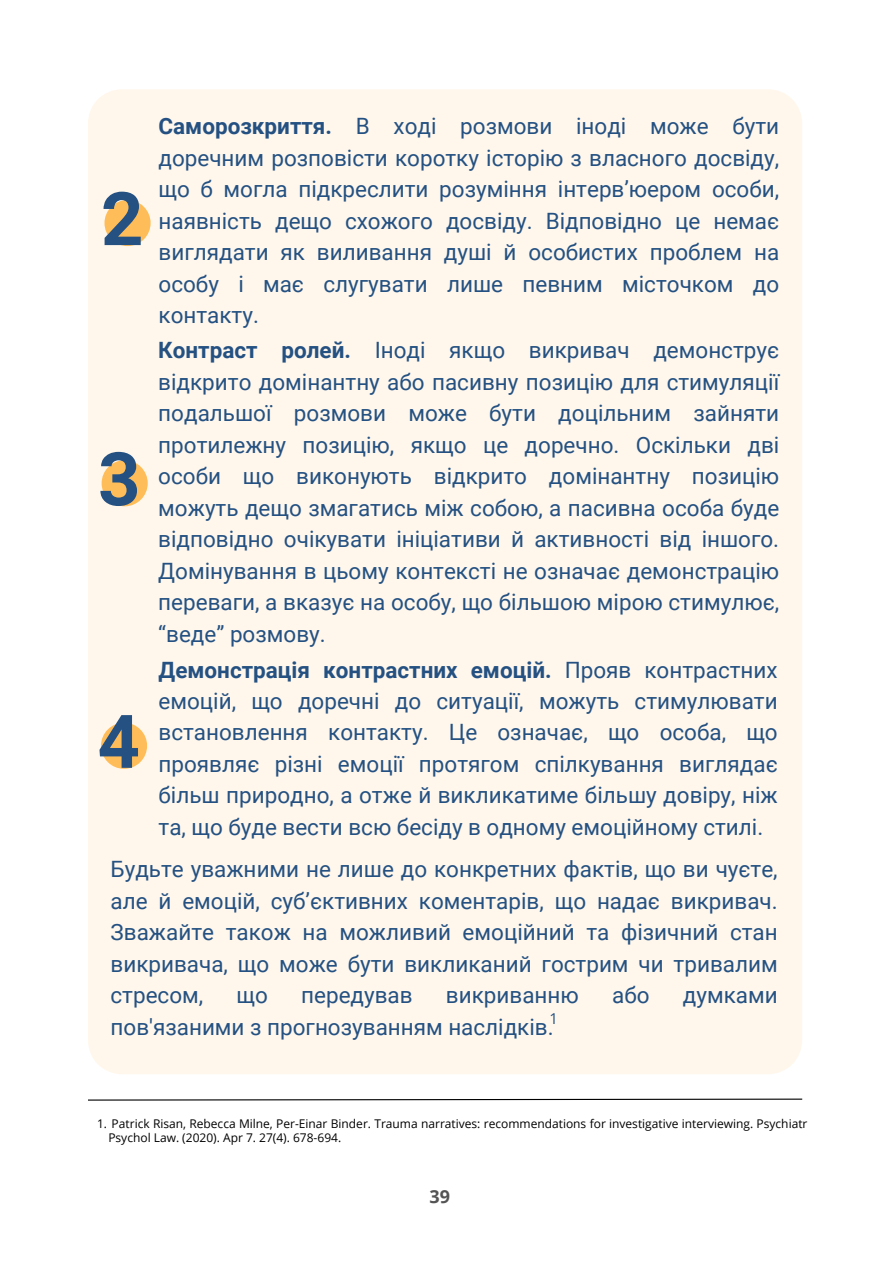
<style>
.page{position:relative;width:893px;height:1264px;background:#fff}
.page>*{position:absolute;margin:0;border:0;box-sizing:border-box;transform-origin:0 0}
.t1{font:700 74.1px "Roboto";color:#245182}
.t2{font:22.5px/31.5px "Roboto";color:#245182;text-align:justify}
.t3{font:700 18px "Open Sans";color:#545454}
.t4{font:15px "Open Sans";color:#245182}
.t5{font:12px/14px "Open Sans";color:#000}
.s1{font-weight:700}
</style>
<div class="page">
<div style="left:88px;top:89px;width:714px;height:985px;background:#fff7ec"></div>
<div style="left:104px;top:200px;width:47px;height:46px;background:#ffbd59;border-radius:50%"></div>
<div style="left:102px;top:460px;width:46px;height:46px;background:#ffbd59;border-radius:50%"></div>
<div style="left:101px;top:722px;width:46px;height:46px;background:#ffbd59;border-radius:50%"></div>
<svg style="left:88px;top:1098px;width:715px;height:3px"></svg>
<p class="t1" style="left:101px;top:176px;width:44px">2</p>
<p class="t1" style="left:98px;top:436px;width:44px">3</p>
<p class="t1" style="left:97px;top:699px;width:44px">4</p>
<p class="t2" style="left:158px;top:111px;width:622px"><span class="s1">Саморозкриття.</span> В ході розмови іноді може бути доречним розповісти коротку історію з власного досвіду, що б могла підкреслити розуміння інтерв’юером особи, наявність дещо схожого досвіду. Відповідно це немає виглядати як виливання душі й особистих проблем на особу і має слугувати лише певним місточком до контакту.</p>
<p class="t2" style="left:158px;top:335px;width:622px"><span class="s1">Контраст ролей.</span> Іноді якщо викривач демонструє відкрито домінантну або пасивну позицію для стимуляції подальшої розмови може бути доцільним зайняти протилежну позицію, якщо це доречно. Оскільки дві особи що виконують відкрито домінантну позицію можуть дещо змагатись між собою, а пасивна особа буде відповідно очікувати ініціативи й активності від іншого.<br>Домінування в цьому контексті не означає демонстрацію переваги, а вказує на особу, що більшою мірою стимулює, “веде” розмову.</p>
<p class="t2" style="left:158px;top:654px;width:620px"><span class="s1">Демонстрація контрастних емоцій.</span> Прояв контрастних емоцій, що доречні до ситуації, можуть стимулювати встановлення контакту. Це означає, що особа, що проявляє різні емоції протягом спілкування виглядає більш природно, а отже й викликатиме більшу довіру, ніж та, що буде вести всю бесіду в одному емоційному стилі.</p>
<p class="t2" style="left:110px;top:853px;width:668px">Будьте уважними не лише до конкретних фактів, що ви чуєте, але й емоцій, суб’єктивних коментарів, що надає викривач.<br>Зважайте також на можливий емоційний та фізичний стан викривача, що може бути викликаний гострим чи тривалим стресом,</p>
<p class="t2" style="left:236px;top:979px;width:33px">що</p>
<p class="t2" style="left:301px;top:979px;width:113px">передував</p>
<p class="t2" style="left:446px;top:979px;width:134px">викриванню</p>
<p class="t2" style="left:612px;top:979px;width:39px">або</p>
<p class="t2" style="left:682px;top:979px;width:96px">думками</p>
<p class="t2" style="left:110px;top:1011px;width:444px">пов'язаними з прогнозуванням наслідків.</p>
<p class="t4" style="left:549px;top:1007px;width:10px">1</p>
<p class="t5" style="left:108px;top:1115px;width:700px;text-indent:-11px">1. Patrick Risan, Rebecca Milne, Per-Einar Binder. Trauma narratives: recommendations for investigative interviewing. Psychiatr<br>Psychol Law. (2020). Apr 7. 27(4). 678-694.</p>
<p class="t3" style="left:429px;top:1184px;width:22px">39</p>
</div>
